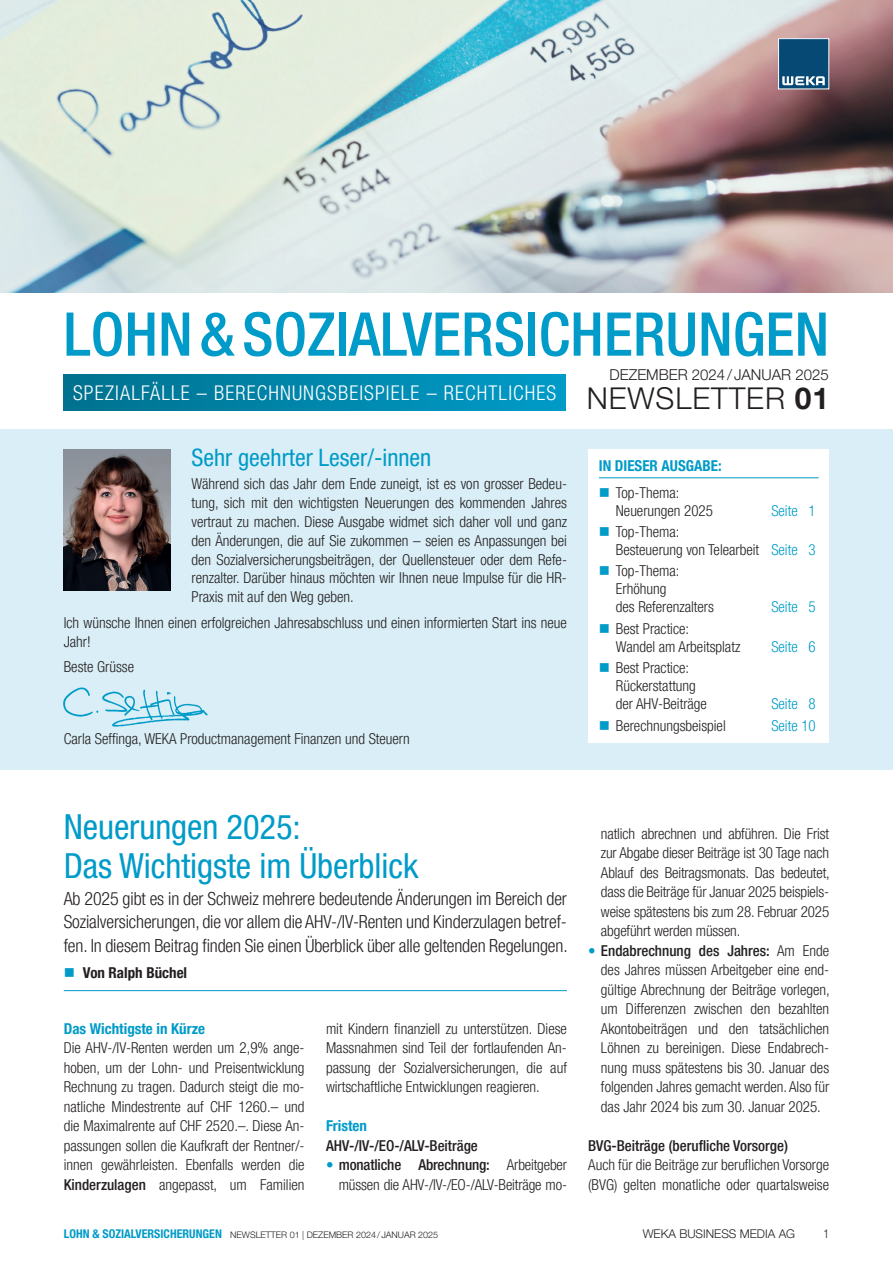
<style>
.page{position:relative;width:893px;height:1263px;background:#fff}
.page>*{position:absolute;margin:0;border:0;box-sizing:border-box;transform-origin:0 0}
.t1{font:500 condensed 60.3px "Helvetica Neue LT Pro";color:#009bc8}
.t2{font:condensed 34.5px/39px "Helvetica Neue LT Pro";color:#009bc8}
.t3{font:300 30px "Helvetica Neue LT Pro";letter-spacing:.03em;color:#231f20}
.t4{font:condensed 24px "Helvetica Neue LT Pro";color:#009bc8}
.t5{font:300 condensed 20.25px "Helvetica Neue LT Pro";letter-spacing:.055em;color:#fff}
.t6{font:300 condensed 18px/23.2px "Helvetica Neue LT Pro";letter-spacing:-.005em;color:#231f20;text-align:justify}
.t7{font:300 condensed 15px/19.5px "Helvetica Neue LT Pro";color:#231f20}
.t8{font:500 condensed 15px "Helvetica Neue LT Pro";color:#231f20}
.t9{font:700 condensed 15px "Helvetica Neue LT Pro";color:#009bc8}
.t10{font:300 condensed 15px "Helvetica Neue LT Pro";color:#009bc8}
.t11{font:300 15px "Helvetica Neue LT Pro";color:#231f20}
.t12{font:700 condensed 15px "Helvetica Neue LT Pro";color:#231f20}
.t13{font:300 12px "Helvetica Neue LT Pro";color:#231f20}
.t14{font:300 condensed 12px "Helvetica Neue LT Pro";color:#231f20}
.t15{font:300 9px "Helvetica Neue LT Pro";color:#231f20}
.s1{font-weight:700}
.s2{color:#009bc8}
.s3{font-weight:500}
.s4{font-weight:700;font-stretch:condensed;font-size:12px;color:#009bc8}
</style>
<div class="page">
<img style="left:0;top:0;width:893px;height:292px">
<div style="left:0;top:429px;width:893px;height:341px;background:#d9eef6"></div>
<img style="left:64px;top:687px;width:144px;height:40px">
<div style="left:778px;top:39px;width:51px;height:50px;background:#064975"></div>
<svg style="left:782px;top:76px;width:43px;height:9px"></svg>
<div style="left:778px;top:38px;width:51px;height:51px;border:1px solid #fff"></div>
<div style="left:64px;top:374px;width:502px;height:36px;background:linear-gradient(to right,#00718f,#009bc8)"></div>
<div style="left:588px;top:450px;width:241px;height:293px;background:#fff"></div>
<hr style="left:599px;top:477px;width:220px;height:1px;background:#009bc8">
<img style="left:64px;top:450px;width:106px;height:140px">
<hr style="left:64px;top:990px;width:503px;height:1px;background:#009bc8">
<h1 class="t1" style="left:64px;top:298px;width:767px">LOHN &amp; SOZIALVERSICHERUNGEN</h1>
<h3 class="t5" style="left:73px;top:380px;width:485px">SPEZIALFÄLLE – BERECHNUNGSBEISPIELE – RECHTLICHES</h3>
<h3 class="t4" style="left:192px;top:443px;width:241px">Sehr geehrter Leser/-innen</h3>
<p class="t7" style="left:192px;top:474px;width:377px;line-height:18.9px;text-align:justify">Während sich das Jahr dem Ende zuneigt, ist es von grosser Bedeu&shy;tung, sich mit den wichtigsten Neuerungen des kommenden Jahres vertraut zu machen. Diese Ausgabe widmet sich daher voll und ganz den Änderungen, die auf Sie zukommen – seien es Anpassungen bei den Sozialversicherungsbeiträgen, der Quellensteuer oder dem Refe&shy;renzalter. Darüber hinaus möchten wir Ihnen neue Impulse für die HR-Praxis mit auf den Weg geben.</p>
<p class="t7" style="left:64px;top:613px;width:505px;line-height:18.9px">Ich wünsche Ihnen einen erfolgreichen Jahresabschluss und einen informierten Start ins neue<br>Jahr!</p>
<p class="t7" style="left:64px;top:657px;width:72px">Beste Grüsse</p>
<p class="t7" style="left:64px;top:729px;width:347px">Carla Seffinga, WEKA Productmanagement Finanzen und Steuern</p>
<p class="t11" style="left:610px;top:365px;width:221px">DEZEMBER 2024/ JANUAR 2025</p>
<h3 class="t3" style="left:587px;top:380px;width:244px">NEWSLETTER <span class="s1">01</span></h3>
<p class="t9" style="left:599px;top:457px;width:124px">IN DIESER AUSGABE:</p>
<p class="t7" style="left:616px;top:483px;width:99px;line-height:18px">Top-Thema:<br>Neuerungen 2025</p>
<p class="t10" style="left:771px;top:501px;width:46px">Seite 1</p>
<p class="t7" style="left:616px;top:522px;width:201px;line-height:18px">Top-Thema:<br>Besteuerung von Telearbeit <span class="s2">Seite 3</span></p>
<p class="t7" style="left:616px;top:562px;width:100px;line-height:18px">Top-Thema:<br>Erhöhung<br>des Referenzalters</p>
<p class="t10" style="left:771px;top:598px;width:46px">Seite 5</p>
<p class="t7" style="left:616px;top:619px;width:126px;line-height:18px">Best Practice:<br>Wandel am Arbeitsplatz</p>
<p class="t7" style="left:616px;top:659px;width:93px;line-height:18px">Best Practice:<br>Rückerstattung der AHV-Beiträge</p>
<p class="t10" style="left:771px;top:638px;width:46px">Seite 6</p>
<p class="t10" style="left:771px;top:695px;width:46px">Seite 8</p>
<p class="t7" style="left:616px;top:715px;width:111px">Berechnungsbeispiel</p>
<p class="t10" style="left:771px;top:716px;width:46px">Seite 10</p>
<h2 class="t2" style="left:64px;top:806px;width:356px">Neuerungen 2025:<br>Das Wichtigste im Überblick</h2>
<p class="t6" style="left:64px;top:887px;width:505px">Ab 2025 gibt es in der Schweiz mehrere bedeutende Änderungen im Bereich der Sozialversicherungen, die vor allem die AHV-/IV-Renten und Kinderzulagen betref&shy;fen. In diesem Beitrag finden Sie einen Überblick über alle geltenden Regelungen.</p>
<p class="t12" style="left:83px;top:963px;width:106px">Von Ralph Büchel</p>
<p class="t9" style="left:64px;top:1019px;width:143px">Das Wichtigste in Kürze</p>
<p class="t7" style="left:64px;top:1038px;width:242px;text-align:justify">Die AHV-/IV-Renten werden um 2,9% ange&shy;hoben, um der Lohn- und Preisentwicklung Rechnung zu tragen. Dadurch steigt die mo&shy;natliche Mindestrente auf CHF 1260.– und die Maximalrente auf CHF 2520.–. Diese An&shy;passungen sollen die Kaufkraft der Rentner/- innen gewährleisten. Ebenfalls werden die <span class="s3">Kinderzulagen</span> angepasst, um Familien</p>
<p class="t7" style="left:326px;top:1018px;width:242px;text-align:justify">mit Kindern finanziell zu unterstützen. Diese Massnahmen sind Teil der fortlaufenden An&shy;passung der Sozialversicherungen, die auf wirtschaftliche Entwicklungen reagieren.</p>
<p class="t9" style="left:326px;top:1117px;width:43px">Fristen</p>
<p class="t8" style="left:326px;top:1136px;width:153px">AHV-/IV-/EO-/ALV-Beiträge</p>
<p class="t7" style="left:326px;top:1155px;width:242px;text-align:right"><span class="s2">•</span> <span class="s3">monatliche Abrechnung:</span> Arbeitgeber müssen die AHV-/IV-/EO-/ALV-Beiträge mo-</p>
<p class="t7" style="left:601px;top:823px;width:230px;text-align:justify">natlich abrechnen und abführen. Die Frist zur Abgabe dieser Beiträge ist 30 Tage nach Ablauf des Beitragsmonats. Das bedeutet, dass die Beiträge für Januar 2025 beispiels&shy;weise spätestens bis zum 28. Februar 2025 abgeführt werden müssen.</p>
<p class="t7" style="left:601px;top:940px;width:230px;text-align:justify;text-indent:-13px"><span class="s2">•</span> <span class="s3">Endabrechnung des Jahres:</span> Am Ende des Jahres müssen Arbeitgeber eine end&shy;gültige Abrechnung der Beiträge vorlegen, um Differenzen zwischen den bezahlten Akontobeiträgen und den tatsächlichen Löhnen zu bereinigen. Diese Endabrech&shy;nung muss spätestens bis 30. Januar des folgenden Jahres gemacht werden. Also für das Jahr 2024 bis zum 30. Januar 2025.</p>
<p class="t8" style="left:588px;top:1136px;width:201px">BVG-Beiträge (berufliche Vorsorge)</p>
<p class="t7" style="left:588px;top:1155px;width:242px">Auch für die Beiträge zur beruflichen Vorsorge (BVG) gelten monatliche oder quartalsweise</p>
<p class="t15" style="left:64px;top:1229px;width:376px"><span class="s4">LOHN &amp; SOZIALVERSICHERUNGEN</span> NEWSLETTER 01 | DEZEMBER 2024/ JANUAR 2025</p>
<p class="t13" style="left:643px;top:1226px;width:154px">WEKA BUSINESS MEDIA AG</p>
<p class="t14" style="left:823px;top:1226px;width:7px">1</p>
</div>
